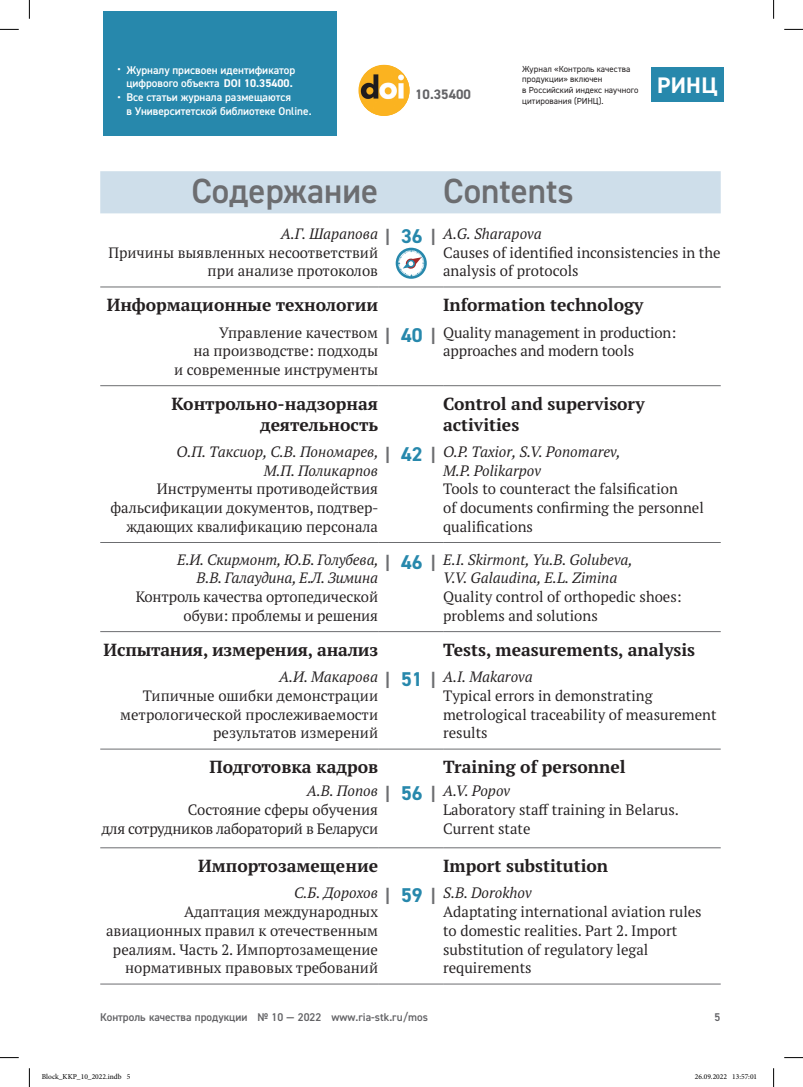
<style>
.page{position:relative;width:803px;height:1087px;background:#fff}
.page>*{position:absolute;margin:0;border:0;box-sizing:border-box;transform-origin:0 0}
.t1{font:600 35px "DIN2014";color:#6c6d70}
.t2{font:700 22.5px "DIN2014";color:#fff}
.t3{font:700 17.5px/21.2px "PT Serif Pro";color:#231f20;text-align:right}
.t4{font:15px/18.8px "PT Serif Pro";color:#231f20}
.t5{font:italic 15px/18.8px "PT Serif Pro";color:#231f20}
.t6{font:15px/18.8px "PT Serif Pro";letter-spacing:-.02em;color:#231f20;text-align:right}
.t7{font:700 13.75px "DIN2014";color:#636366}
.t8{font:600 11.25px/13.8px "DIN2014";color:#fff;text-align:center}
.t9{font:600 11.25px "DIN2014";color:#636366}
.t10{font:8.75px/10.6px "DIN2014";letter-spacing:.005em;color:#231f20}
.t11{font:7.5px "Minion Pro";color:#000}
.s1{font-weight:700}
.s2{font-family:"DIN2014";font-weight:700;font-size:17.5px;color:#6c6d70}
.s3{font-family:"DIN2014";font-weight:700;font-size:20px;color:#2788ac}
.s4{font-style:italic}
.s5{font-family:"DIN2014";font-weight:700;font-style:normal;font-size:17.5px;color:#6c6d70}
.s6{font-family:"DIN2014";font-weight:700;font-style:normal;font-size:20px;color:#2788ac}
</style>
<div class="page">
<div style="left:103px;top:12px;width:234px;height:124px;background:#2788ac"></div>
<img style="left:358px;top:65px;width:51px;height:51px;border-radius:26px">
<div style="left:651px;top:67px;width:72px;height:34px;background:#2788ac"></div>
<div style="left:100px;top:171px;width:621px;height:42px;background:#cedeea"></div>
<hr style="left:100px;top:983px;width:278px;height:1px;background:#6c6d70">
<hr style="left:378px;top:983px;width:65px;height:1px;background:#6c6d70">
<hr style="left:443px;top:983px;width:278px;height:1px;background:#6c6d70">
<hr style="left:100px;top:385px;width:278px;height:1px;background:#6c6d70">
<hr style="left:378px;top:385px;width:65px;height:1px;background:#6c6d70">
<hr style="left:443px;top:385px;width:278px;height:1px;background:#6c6d70">
<hr style="left:100px;top:542px;width:278px;height:1px;background:#6c6d70">
<hr style="left:378px;top:542px;width:65px;height:1px;background:#6c6d70">
<hr style="left:443px;top:542px;width:278px;height:1px;background:#6c6d70">
<hr style="left:100px;top:631px;width:278px;height:1px;background:#6c6d70">
<hr style="left:100px;top:748px;width:278px;height:1px;background:#6c6d70">
<hr style="left:378px;top:631px;width:65px;height:1px;background:#6c6d70">
<hr style="left:378px;top:748px;width:65px;height:1px;background:#6c6d70">
<hr style="left:443px;top:631px;width:278px;height:1px;background:#6c6d70">
<hr style="left:443px;top:748px;width:278px;height:1px;background:#6c6d70">
<hr style="left:100px;top:286px;width:278px;height:1px;background:#6c6d70">
<hr style="left:378px;top:286px;width:65px;height:1px;background:#6c6d70">
<hr style="left:443px;top:286px;width:278px;height:1px;background:#6c6d70">
<hr style="left:100px;top:847px;width:278px;height:1px;background:#6c6d70">
<hr style="left:378px;top:847px;width:65px;height:1px;background:#6c6d70">
<hr style="left:443px;top:847px;width:278px;height:1px;background:#6c6d70">
<svg style="left:396px;top:248px;width:31px;height:31px"></svg>
<svg style="left:0;top:29px;width:19px;height:1px"></svg>
<svg style="left:784px;top:29px;width:19px;height:1px"></svg>
<svg style="left:0;top:1057px;width:19px;height:1px"></svg>
<svg style="left:784px;top:1057px;width:19px;height:1px"></svg>
<svg style="left:29px;top:0;width:1px;height:19px"></svg>
<svg style="left:29px;top:1068px;width:1px;height:18px"></svg>
<svg style="left:773px;top:0;width:1px;height:19px"></svg>
<svg style="left:773px;top:1068px;width:1px;height:18px"></svg>
<p class="t8" style="left:117px;top:63px;width:179px">• Журналу присвоен идентификатор цифрового объекта <span class="s1">DOI 10.35400.</span></p>
<p class="t8" style="left:126px;top:90px;width:187px;text-align:left;text-indent:-9px">• Все статьи журнала размещаются<br>в Университетской библиотеке Online.</p>
<p class="t7" style="left:415px;top:85px;width:57px">10.35400</p>
<p class="t10" style="left:522px;top:63px;width:118px">Журнал «Контроль качества продукции» включен<br>в Российский индекс научного цитирования (РИНЦ).</p>
<h2 class="t2" style="left:657px;top:70px;width:62px">РИНЦ</h2>
<h1 class="t1" style="left:191px;top:167px;width:188px">Содержание</h1>
<h1 class="t1" style="left:443px;top:167px;width:132px">Contents</h1>
<p class="t5" style="left:281px;top:224px;width:99px">А.Г. Шарапова</p>
<p class="t4" style="left:108px;top:242px;width:271px;text-align:right">Причины выявленных несоответствий при анализе протоколов</p>
<p class="t4" style="left:443px;top:224px;width:279px;text-indent:-58px"><span class="s2">|</span> <span class="s3">36</span> <span class="s2">|</span> <span class="s4">A.G. Sharapova<br></span>Causes of identified inconsistencies in the analysis of protocols</p>
<p class="t3" style="left:107px;top:294px;width:273px">Информационные технологии</p>
<p class="t3" style="left:443px;top:294px;width:202px">Information technology</p>
<p class="t4" style="left:174px;top:322px;width:205px;text-align:right">Управление качеством<br>на производстве: подходы<br>и современные инструменты</p>
<p class="t4" style="left:443px;top:322px;width:235px;text-indent:-58px"><span class="s2">|</span> <span class="s3">40</span> <span class="s2">|</span> Quality management in production: approaches and modern tools</p>
<p class="t3" style="left:172px;top:392px;width:208px">Контрольно-надзорная деятельность</p>
<p class="t3" style="left:443px;top:392px;width:203px;text-align:left">Control and supervisory activities</p>
<p class="t5" style="left:264px;top:442px;width:358px;text-indent:-87px">О.П. Таксиор, С.В. Пономарев, <span class="s5">|</span> <span class="s6">42</span> <span class="s5">|</span> O.P. Taxior, S.V. Ponomarev,<br>М.П. Поликарпов</p>
<p class="t4" style="left:111px;top:479px;width:270px;text-align:right">Инструменты противодействия фальсификации документов, подтвер&shy;ждающих квалификацию персонала</p>
<p class="t5" style="left:443px;top:460px;width:99px">M.P. Polikarpov</p>
<p class="t4" style="left:443px;top:479px;width:262px">Tools to counteract the falsification<br>of documents confirming the personnel qualifications</p>
<p class="t5" style="left:197px;top:549px;width:438px;text-indent:-19px">Е.И. Скирмонт, Ю.Б. Голубева, <span class="s5">|</span> <span class="s6">46</span> <span class="s5">|</span> E.I. Skirmont, Yu.B. Golubeva,<br>В.В. Галаудина, Е.Л. Зимина</p>
<p class="t4" style="left:136px;top:587px;width:244px;text-align:right">Контроль качества ортопедической обуви: проблемы и решения</p>
<p class="t5" style="left:443px;top:568px;width:176px">V.V. Galaudina, E.L. Zimina</p>
<p class="t4" style="left:443px;top:587px;width:240px">Quality control of orthopedic shoes: problems and solutions</p>
<p class="t3" style="left:104px;top:638px;width:276px">Испытания, измерения, анализ</p>
<p class="t3" style="left:443px;top:638px;width:254px">Tests, measurements, analysis</p>
<p class="t5" style="left:279px;top:667px;width:100px">А.И. Макарова</p>
<p class="t4" style="left:120px;top:686px;width:259px;text-align:right">Типичные ошибки демонстрации метрологической прослеживаемости результатов измерений</p>
<p class="t4" style="left:443px;top:667px;width:275px;text-indent:-58px"><span class="s2">|</span> <span class="s3">51</span> <span class="s2">|</span> <span class="s4">A.I. Makarova<br></span>Typical errors in demonstrating metrological traceability of measurement results</p>
<p class="t3" style="left:209px;top:756px;width:170px">Подготовка кадров</p>
<p class="t3" style="left:443px;top:756px;width:184px">Training of personnel</p>
<p class="t5" style="left:307px;top:781px;width:73px">А.В. Попов</p>
<p class="t6" style="left:101px;top:799px;width:278px">Состояние сферы обучения<br>для сотрудников лабораторий в Беларуси</p>
<p class="t4" style="left:443px;top:781px;width:237px;text-indent:-58px"><span class="s2">|</span> <span class="s3">56</span> <span class="s2">|</span> <span class="s4">A.V. Popov<br></span>Laboratory staff training in Belarus.<br>Current state</p>
<p class="t3" style="left:198px;top:854px;width:181px">Импортозамещение</p>
<p class="t3" style="left:443px;top:854px;width:167px">Import substitution</p>
<p class="t5" style="left:294px;top:883px;width:86px">С.Б. Дорохов</p>
<p class="t4" style="left:106px;top:902px;width:273px;text-align:right">Адаптация международных авиационных правил к отечественным реалиям. Часть 2. Импортозамещение нормативных правовых требований</p>
<p class="t4" style="left:443px;top:883px;width:260px;text-indent:-58px"><span class="s2">|</span> <span class="s3">59</span> <span class="s2">|</span> <span class="s4">S.B. Dorokhov<br></span>Adaptating international aviation rules to domestic realities. Part 2. Import substitution of regulatory legal requirements</p>
<p class="t9" style="left:100px;top:1009px;width:329px">Контроль качества продукции № 10 — 2022 www.ria-stk.ru/mos</p>
<p class="t9" style="left:714px;top:1009px;width:7px">5</p>
<p class="t11" style="left:42px;top:1071px;width:90px">Block_KKP_10_2022.indb 5</p>
<p class="t11" style="left:695px;top:1071px;width:64px">26.09.2022 13:57:01</p>
</div>
